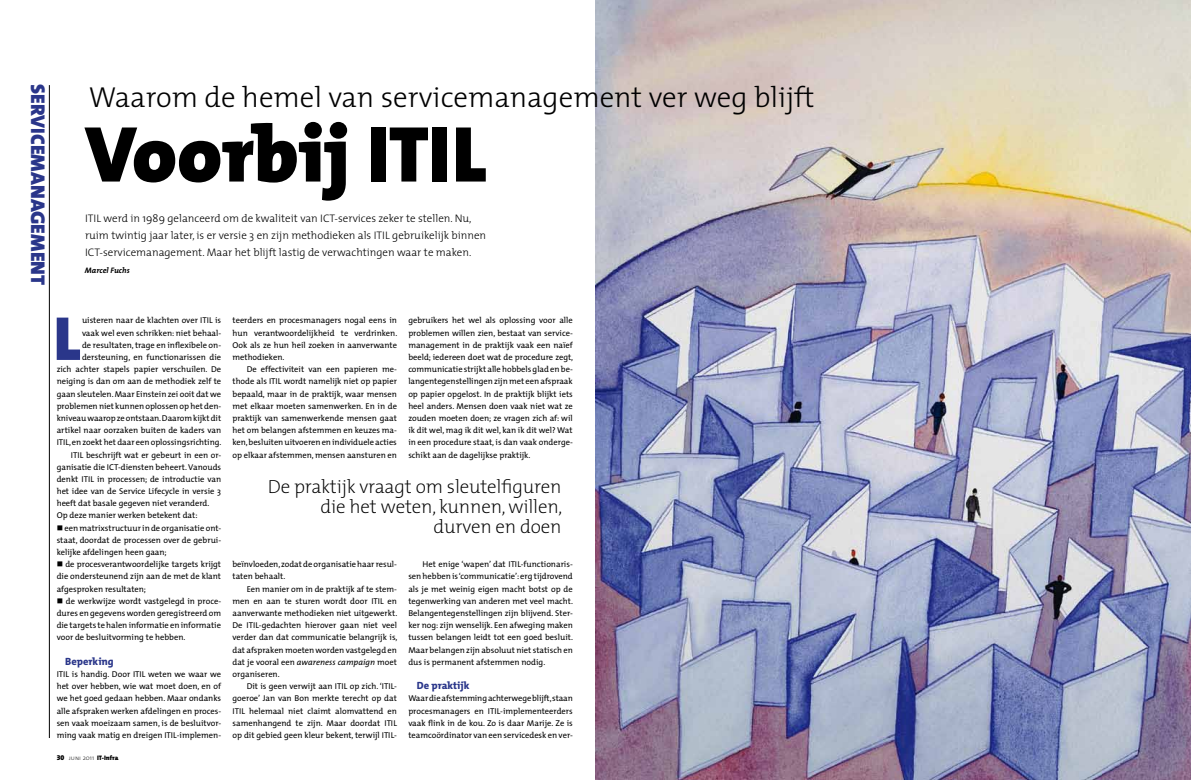
<style>
.page{position:relative;width:1191px;height:780px;background:#fff}
.page>*{position:absolute;margin:0;border:0;box-sizing:border-box;transform-origin:0 0}
.t1{font:900 80px "The Mix";color:#000}
.t2{font:900 62.7px "The Mix";color:#2a368a}
.t3{font:300 29px "The Mix";color:#000}
.t4{font:900 20px "The Mix";color:#2a368a}
.t5{font:200 19px/20px "The Mix";letter-spacing:-.01em;color:#000;text-align:right}
.t6{font:300 11px/17px "The Mix";color:#000}
.t7{font:800 10.5px "The Mix";color:#2a368a}
.t8{font:8.5px/12.2px "The Mix";color:#000;text-align:justify}
.t9{font:italic 700 8px "The Mix";color:#000}
.t10{font:900 6.5px "The Mix";color:#000}
.s1{font-family:"The Mix Black Expert";font-weight:400;font-size:7px}
.s2{font-family:"The Sans Extra Light Caps";font-weight:400}
.s3{font-family:"The Sans";font-weight:200}
.s4{font-style:italic}
</style>
<div class="page">
<hr style="left:49px;top:85px;width:1px;height:653px;background:#000">
<img style="left:595px;top:0;width:596px;height:780px">
<h3 class="t4" style="left:55px;top:84px;width:202px;rotate:90deg">Servicemanagement</h3>
<h3 class="t3" style="left:89px;top:73px;width:727px">Waarom de hemel van servicemanagement ver weg blijft</h3>
<h1 class="t1" style="left:85px;top:87px;width:312px">Voorbij ITIL</h1>
<p class="t6" style="left:85px;top:209px;width:402px">ITIL werd in 1989 gelanceerd om de kwaliteit van ICT-services zeker te stellen. Nu, ruim twintig jaar later, is er versie 3 en zijn methodieken als ITIL gebruikelijk binnen<br>ICT-servicemanagement. Maar het blijft lastig de verwachtingen waar te maken.</p>
<p class="t9" style="left:85px;top:263px;width:46px">Marcel Fuchs</p>
<h2 class="t2" style="left:54px;top:285px;width:25px">L</h2>
<p class="t8" style="left:82px;top:314px;width:141px">uisteren naar de klachten over ITIL is</p>
<p class="t8" style="left:82px;top:326px;width:141px">vaak wel even schrikken: niet behaal-</p>
<p class="t8" style="left:82px;top:338px;width:141px">de resultaten, trage en inflexibele on-</p>
<p class="t8" style="left:82px;top:350px;width:141px">dersteuning, en functionarissen die</p>
<p class="t8" style="left:57px;top:363px;width:166px">zich achter stapels papier verschuilen. De</p>
<p class="t8" style="left:57px;top:375px;width:166px">neiging is dan om aan de methodiek zelf te</p>
<p class="t8" style="left:57px;top:387px;width:166px">gaan sleutelen. Maar Einstein zei ooit dat we</p>
<p class="t8" style="left:57px;top:399px;width:166px">problemen niet kunnen oplossen op het den-</p>
<p class="t8" style="left:57px;top:411px;width:166px">kniveau waarop ze ontstaan. Daarom kijkt dit</p>
<p class="t8" style="left:57px;top:424px;width:166px">artikel naar oorzaken buiten de kaders van</p>
<p class="t8" style="left:57px;top:436px;width:166px">ITIL, en zoekt het daar een oplossingsrichting.</p>
<p class="t8" style="left:71px;top:448px;width:152px">ITIL beschrijft wat er gebeurt in een or-</p>
<p class="t8" style="left:57px;top:460px;width:166px">ganisatie die ICT-diensten beheert. Vanouds</p>
<p class="t8" style="left:57px;top:472px;width:166px">denkt ITIL in processen; de introductie van</p>
<p class="t8" style="left:57px;top:485px;width:166px">het idee van de Service Lifecycle in versie 3</p>
<p class="t8" style="left:57px;top:497px;width:154px">heeft dat basale gegeven niet veranderd.</p>
<p class="t8" style="left:57px;top:509px;width:142px">Op deze manier werken betekent dat:</p>
<p class="t8" style="left:57px;top:521px;width:166px">■ een matrixstructuur in de organisatie ont&shy;staat, doordat de processen over de gebrui&shy;kelijke afdelingen heen gaan;</p>
<p class="t8" style="left:57px;top:558px;width:166px">■ de procesverantwoordelijke targets krijgt die ondersteunend zijn aan de met de klant afgesproken resultaten;</p>
<p class="t8" style="left:57px;top:594px;width:166px">■ de werkwijze wordt vastgelegd in proce&shy;dures en gegevens worden geregistreerd om die targets te halen informatie en informatie voor de besluitvorming te hebben.</p>
<p class="t7" style="left:65px;top:652px;width:50px">Beperking</p>
<p class="t8" style="left:57px;top:667px;width:166px">ITIL is handig. Door ITIL weten we waar we het over hebben, wie wat moet doen, en of we het goed gedaan hebben. Maar ondanks alle afspraken werken afdelingen en proces&shy;sen vaak moeizaam samen, is de besluitvor&shy;ming vaak matig en dreigen ITIL-implemen-</p>
<p class="t10" style="left:57px;top:752px;width:63px"><span class="s1">30</span> <span class="s2">juni</span> <span class="s3">2011</span> IT-Infra</p>
<p class="t8" style="left:232px;top:314px;width:166px">teerders en procesmanagers nogal eens in hun verantwoordelijkheid te verdrinken.<br>Ook als ze hun heil zoeken in aanverwante methodieken.</p>
<p class="t8" style="left:232px;top:363px;width:166px;text-indent:14px">De effectiviteit van een papieren me&shy;thode als ITIL wordt namelijk niet op papier bepaald, maar in de praktijk, waar mensen met elkaar moeten samenwerken. En in de praktijk van samenwerkende mensen gaat het om belangen afstemmen en keuzes ma&shy;ken, besluiten uitvoeren en individuele acties op elkaar afstemmen, mensen aansturen en</p>
<p class="t8" style="left:408px;top:314px;width:166px">gebruikers het wel als oplossing voor alle problemen willen zien, bestaat van service&shy;management in de praktijk vaak een naïef beeld; iedereen doet wat de procedure zegt, communicatie strijkt alle hobbels glad en be&shy;langentegenstellingen zijn met een afspraak op papier opgelost. In de praktijk blijkt iets heel anders. Mensen doen vaak niet wat ze zouden moeten doen; ze vragen zich af: wil ik dit wel, mag ik dit wel, kan ik dit wel? Wat in een procedure staat, is dan vaak onderge&shy;schikt aan de dagelijkse praktijk.</p>
<h3 class="t5" style="left:268px;top:475px;width:296px">De praktijk vraagt om sleutelfiguren die het weten, kunnen, willen, durven en doen</h3>
<p class="t8" style="left:232px;top:558px;width:166px">beïnvloeden, zodat de organisatie haar resul&shy;taten behaalt.</p>
<p class="t8" style="left:232px;top:582px;width:166px;text-indent:14px">Een manier om in de praktijk af te stem&shy;men en aan te sturen wordt door ITIL en aanverwante methodieken niet uitgewerkt.<br>De ITIL-gedachten hierover gaan niet veel verder dan dat communicatie belangrijk is, dat afspraken moeten worden vastgelegd en dat je vooral een <span class="s4">awareness campaign</span> moet organiseren.</p>
<p class="t8" style="left:232px;top:680px;width:166px;text-indent:14px">Dit is geen verwijt aan ITIL op zich. ‘ITIL&shy;goeroe’ Jan van Bon merkte terecht op dat ITIL helemaal niet claimt alomvattend en samenhangend te zijn. Maar doordat ITIL op dit gebied geen kleur bekent, terwijl ITIL-</p>
<p class="t8" style="left:408px;top:558px;width:166px;text-indent:14px">Het enige ‘wapen’ dat ITIL-functionaris&shy;sen hebben is ‘communicatie’: erg tijdrovend als je met weinig eigen macht botst op de tegenwerking van anderen met veel macht.<br>Belangentegenstellingen zijn blijvend. Ster&shy;ker nog: zijn wenselijk. Een afweging maken tussen belangen leidt tot een goed besluit.<br>Maar belangen zijn absoluut niet statisch en dus is permanent afstemmen nodig.</p>
<p class="t7" style="left:417px;top:676px;width:54px">De praktijk</p>
<p class="t8" style="left:408px;top:692px;width:166px">Waar die afstemming achterwege blijft, staan procesmanagers en ITIL-implementeerders vaak flink in de kou. Zo is daar Marije. Ze is teamcoördinator van een servicedesk en ver-</p>
</div>
